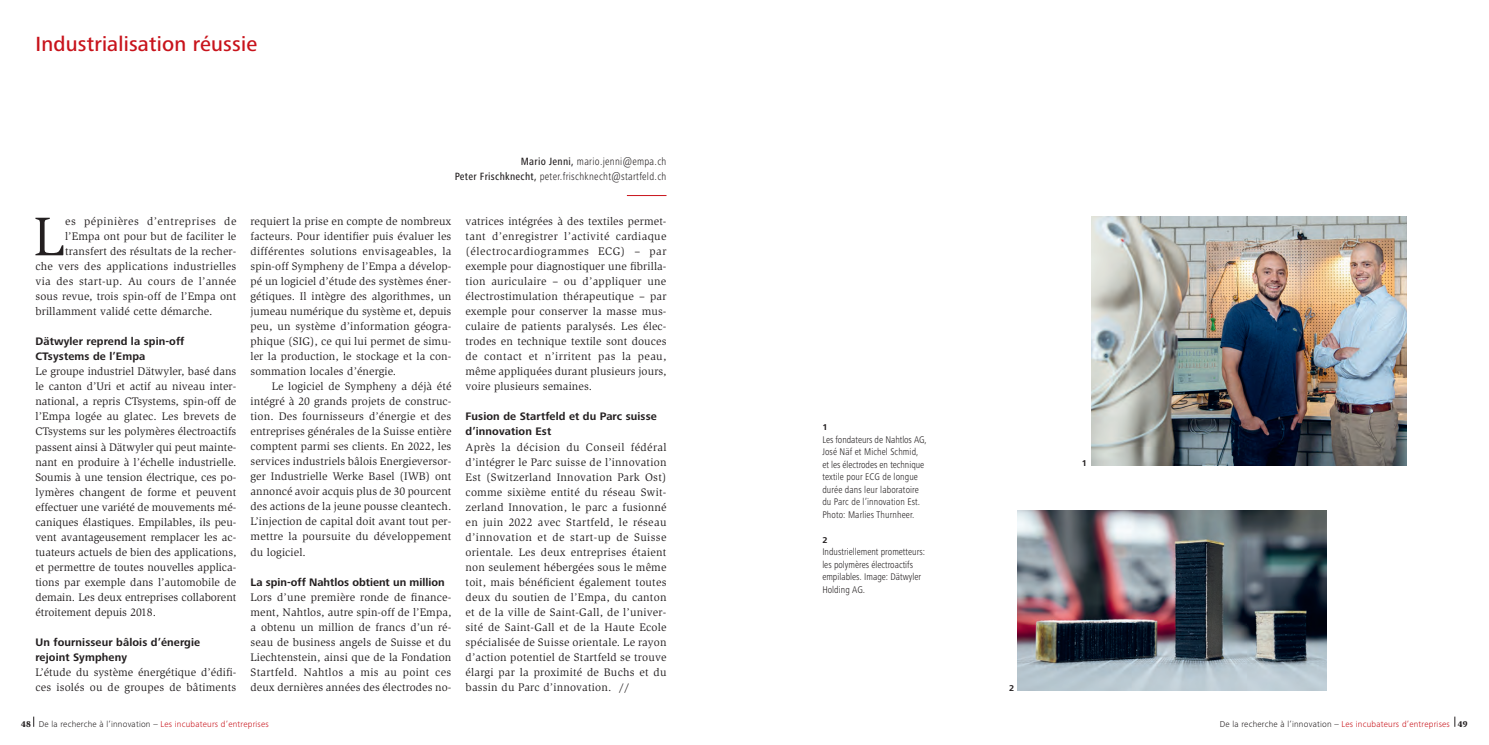
<style>
.page{position:relative;width:1489px;height:745px;background:#fff}
.page>*{position:absolute;margin:0;border:0;box-sizing:border-box;transform-origin:0 0}
.t1{font:56px "Slimbach Std";color:#231f20}
.t2{font:500 21.25px "Frutiger Next Pro";letter-spacing:.01em;color:#c8131b}
.t3{font:11.25px/15px "Slimbach Std";letter-spacing:.01em;color:#231f20;text-align:justify}
.t4{font:700 11.25px/15px "Frutiger Next Pro";letter-spacing:.01em;color:#231f20}
.t5{font:11.25px "Slimbach Std";letter-spacing:.045em;color:#231f20}
.t6{font:300 condensed 10.88px/15px "Frutiger Next Pro";letter-spacing:.025em;color:#231f20;text-align:right}
.t7{font:300 condensed 10px/12.5px "Frutiger Next Pro";color:#231f20}
.t8{font:300 8.75px "Frutiger Next Pro";letter-spacing:.025em;color:#231f20}
.t9{font:700 8.75px "Frutiger Next Pro";color:#231f20}
.s1{font-weight:500}
.s2{font-family:"Slimbach Std";font-weight:900}
.s3{color:#c8131b}
</style>
<div class="page">
<hr style="left:627px;top:195px;width:39px;height:1px;background:#c8131b">
<img style="left:1017px;top:510px;width:308px;height:180px">
<img style="left:1091px;top:217px;width:315px;height:248px">
<h2 class="t2" style="left:35px;top:32px;width:223px">Industrialisation réussie</h2>
<p class="t6" style="left:454px;top:154px;width:213px"><span class="s1">Mario Jenni,</span> mario.jenni@empa.ch<br><span class="s1">Peter Frischknecht,</span> peter.frischknecht@startfeld.ch</p>
<h1 class="t1" style="left:33px;top:204px;width:33px">L</h1>
<p class="t5" style="left:65px;top:215px;width:173px">es pépinières d’entreprises de</p>
<p class="t3" style="left:65px;top:229px;width:173px">l’Empa ont pour but de faciliter le</p>
<p class="t3" style="left:65px;top:244px;width:173px">transfert des résultats de la recher-</p>
<p class="t3" style="left:35px;top:259px;width:202px">che vers des applications industrielles</p>
<p class="t3" style="left:35px;top:274px;width:202px">via des start-up. Au cours de l’année</p>
<p class="t3" style="left:35px;top:289px;width:202px">sous revue, trois spin-off de l’Empa ont</p>
<p class="t3" style="left:35px;top:304px;width:178px">brillamment validé cette démarche.</p>
<p class="t4" style="left:35px;top:334px;width:150px">Dätwyler reprend la spin-off<br>CTsystems de l’Empa</p>
<p class="t3" style="left:35px;top:364px;width:202px">Le groupe industriel Dätwyler, basé dans le canton d’Uri et actif au niveau inter&shy;national, a repris CTsystems, spin-off de l’Empa logée au glatec. Les brevets de CTsystems sur les polymères électroactifs passent ainsi à Dätwyler qui peut mainte&shy;nant en produire à l’échelle industrielle.<br>Soumis à une tension électrique, ces po&shy;lymères changent de forme et peuvent effectuer une variété de mouvements mé&shy;caniques élastiques. Empilables, ils peu&shy;vent avantageusement remplacer les ac&shy;tuateurs actuels de bien des applications, et permettre de toutes nouvelles applica&shy;tions par exemple dans l’automobile de demain. Les deux entreprises collaborent étroitement depuis 2018.</p>
<p class="t4" style="left:35px;top:634px;width:166px">Un fournisseur bâlois d’énergie rejoint Sympheny</p>
<p class="t3" style="left:35px;top:664px;width:202px">L’étude du système énergétique d’édifi&shy;ces isolés ou de groupes de bâtiments</p>
<p class="t3" style="left:250px;top:214px;width:202px">requiert la prise en compte de nombreux facteurs. Pour identifier puis évaluer les différentes solutions envisageables, la spin-off Sympheny de l’Empa a dévelop&shy;pé un logiciel d’étude des systèmes éner&shy;gétiques. Il intègre des algorithmes, un jumeau numérique du système et, depuis peu, un système d’information géogra&shy;phique (SIG), ce qui lui permet de simu&shy;ler la production, le stockage et la con&shy;sommation locales d’énergie.</p>
<p class="t3" style="left:250px;top:379px;width:202px;text-indent:21px">Le logiciel de Sympheny a déjà été intégré à 20 grands projets de construc&shy;tion. Des fournisseurs d’énergie et des entreprises générales de la Suisse entière comptent parmi ses clients. En 2022, les services industriels bâlois Energieversor&shy;ger Industrielle Werke Basel (IWB) ont annoncé avoir acquis plus de 30 pourcent des actions de la jeune pousse cleantech.<br>L’injection de capital doit avant tout per&shy;mettre la poursuite du développement du logiciel.</p>
<p class="t4" style="left:250px;top:574px;width:196px">La spin-off Nahtlos obtient un million</p>
<p class="t3" style="left:250px;top:589px;width:202px">Lors d’une première ronde de finance&shy;ment, Nahtlos, autre spin-off de l’Empa, a obtenu un million de francs d’un ré&shy;seau de business angels de Suisse et du Liechtenstein, ainsi que de la Fondation Startfeld. Nahtlos a mis au point ces deux dernières années des électrodes no-</p>
<p class="t8" style="left:21px;top:718px;width:249px"><span class="s2">48</span> De la recherche à l’innovation – <span class="s3">Les incubateurs d’entreprises</span></p>
<p class="t3" style="left:465px;top:214px;width:202px">vatrices intégrées à des textiles permet&shy;tant d’enregistrer l’activité cardiaque (électrocardiogrammes ECG) – par exemple pour diagnostiquer une fibrilla&shy;tion auriculaire – ou d’appliquer une électrostimulation thérapeutique – par exemple pour conserver la masse mus&shy;culaire de patients paralysés. Les élec&shy;trodes en technique textile sont douces de contact et n’irritent pas la peau, même appliquées durant plusieurs jours, voire plusieurs semaines.</p>
<p class="t4" style="left:465px;top:409px;width:193px">Fusion de Startfeld et du Parc suisse d’innovation Est</p>
<p class="t3" style="left:465px;top:439px;width:202px">Après la décision du Conseil fédéral d’intégrer le Parc suisse de l’innovation Est (Switzerland Innovation Park Ost) comme sixième entité du réseau Swit&shy;zerland Innovation, le parc a fusionné en juin 2022 avec Startfeld, le réseau d’innovation et de start-up de Suisse orientale. Les deux entreprises étaient non seulement hébergées sous le même toit, mais bénéficient également toutes deux du soutien de l’Empa, du canton et de la ville de Saint-Gall, de l’univer&shy;sité de Saint-Gall et de la Haute Ecole spécialisée de Suisse orientale. Le rayon d’action potentiel de Startfeld se trouve élargi par la proximité de Buchs et du bassin du Parc d’innovation. //</p>
<p class="t9" style="left:822px;top:422px;width:7px">1</p>
<p class="t7" style="left:822px;top:432px;width:106px">Les fondateurs de Nahtlos AG,<br>José Näf et Michel Schmid, et les électrodes en technique textile pour ECG de longue durée dans leur laboratoire du Parc de l’innovation Est.<br>Photo: Marlies Thurnheer.</p>
<p class="t9" style="left:822px;top:534px;width:7px">2</p>
<p class="t7" style="left:822px;top:545px;width:104px">Industriellement prometteurs: les polymères électroactifs empilables. Image: Dätwyler<br>Holding AG.</p>
<p class="t9" style="left:1081px;top:457px;width:7px">1</p>
<p class="t9" style="left:1008px;top:682px;width:7px">2</p>
<p class="t8" style="left:1219px;top:718px;width:249px">De la recherche à l’innovation – <span class="s3">Les incubateurs d’entreprises</span> <span class="s2">49</span></p>
</div>
